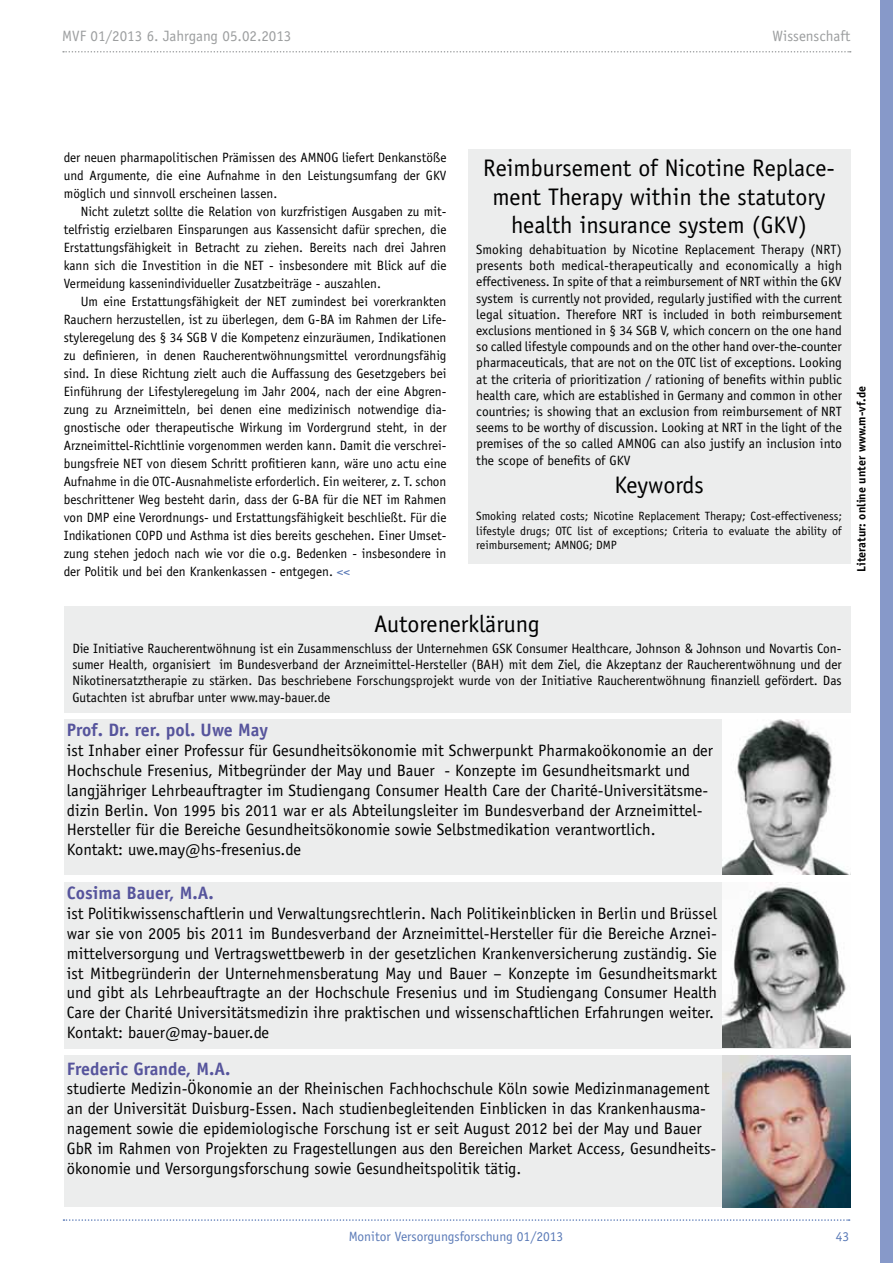
<style>
.page{position:relative;width:893px;height:1263px;background:#fff}
.page>*{position:absolute;margin:0;border:0;box-sizing:border-box;transform-origin:0 0}
.t1{font:24px/28.8px "Officina Sans";color:#000;text-align:center}
.t2{font:700 18px "Officina Sans";color:#56549c}
.t3{font:16.5px/19.8px "Officina Sans";color:#000}
.t4{font:15px "Officina Sans";color:#9c9e9f}
.t5{font:13.5px/18px "Officina Sans";color:#000;text-align:justify}
.t6{font:13.5px "Officina Sans";color:#5a7ab7}
.t7{font:12px/14.4px "Officina Sans";color:#000;text-align:justify}
.t8{font:700 12px "Officina Sans";color:#000}
.s1{color:#5a7ab7}
</style>
<div class="page">
<svg style="left:63px;top:51px;width:788px;height:2px"></svg>
<svg style="left:63px;top:1219px;width:787px;height:2px"></svg>
<div style="left:880px;top:0;width:13px;height:1263px;background:#8799c9"></div>
<div style="left:468px;top:149px;width:382px;height:414px;background:#eceded"></div>
<div style="left:64px;top:719px;width:786px;height:156px;background:#eceded"></div>
<div style="left:64px;top:606px;width:786px;height:107px;background:#eceded"></div>
<div style="left:64px;top:1055px;width:786px;height:152px;background:#eceded"></div>
<img style="left:723px;top:1055px;width:127px;height:152px">
<img style="left:723px;top:719px;width:127px;height:156px">
<div style="left:64px;top:882px;width:786px;height:166px;background:#eceded"></div>
<img style="left:723px;top:882px;width:127px;height:165px">
<p class="t4" style="left:62px;top:27px;width:231px">MVF 01/2013 6. Jahrgang 05.02.2013</p>
<p class="t4" style="left:773px;top:27px;width:79px">Wissenschaft</p>
<p class="t5" style="left:64px;top:148px;width:384px">der neuen pharmapolitischen Prämissen des AMNOG liefert Denkanstöße und Argumente, die eine Aufnahme in den Leistungsumfang der GKV möglich und sinnvoll erscheinen lassen.</p>
<p class="t5" style="left:64px;top:202px;width:384px;text-indent:17px">Nicht zuletzt sollte die Relation von kurzfristigen Ausgaben zu mit&shy;telfristig erzielbaren Einsparungen aus Kassensicht dafür sprechen, die Erstattungsfähigkeit in Betracht zu ziehen. Bereits nach drei Jahren kann sich die Investition in die NET - insbesondere mit Blick auf die Vermeidung kassenindividueller Zusatzbeiträge - auszahlen.</p>
<p class="t5" style="left:64px;top:292px;width:384px;text-indent:17px">Um eine Erstattungsfähigkeit der NET zumindest bei vorerkrankten Rauchern herzustellen, ist zu überlegen, dem G-BA im Rahmen der Life&shy;styleregelung des § 34 SGB V die Kompetenz einzuräumen, Indikationen zu definieren, in denen Raucherentwöhnungsmittel verordnungsfähig sind. In diese Richtung zielt auch die Auffassung des Gesetzgebers bei Einführung der Lifestyleregelung im Jahr 2004, nach der eine Abgren&shy;zung zu Arzneimitteln, bei denen eine medizinisch notwendige dia&shy;gnostische oder therapeutische Wirkung im Vordergrund steht, in der Arzneimittel-Richtlinie vorgenommen werden kann. Damit die verschrei&shy;bungsfreie NET von diesem Schritt profitieren kann, wäre uno actu eine Aufnahme in die OTC-Ausnahmeliste erforderlich. Ein weiterer, z. T. schon beschrittener Weg besteht darin, dass der G-BA für die NET im Rahmen von DMP eine Verordnungs- und Erstattungsfähigkeit beschließt. Für die Indikationen COPD und Asthma ist dies bereits geschehen. Einer Umset&shy;zung stehen jedoch nach wie vor die o.g. Bedenken - insbesondere in der Politik und bei den Krankenkassen - entgegen. <span class="s1">&lt;&lt;</span></p>
<h1 class="t1" style="left:483px;top:153px;width:353px">Reimbursement of Nicotine Replace&shy;ment Therapy within the statutory health insurance system (GKV)</h1>
<p class="t5" style="left:476px;top:241px;width:367px;line-height:16.2px">Smoking dehabituation by Nicotine Replacement Therapy (NRT) presents both medical-therapeutically and economically a high effectiveness. In spite of that a reimbursement of NRT within the GKV system is currently not provided, regularly justified with the current legal situation. Therefore NRT is included in both reimbursement exclusions mentioned in § 34 SGB V, which concern on the one hand so called lifestyle compounds and on the other hand over-the-counter pharmaceuticals, that are not on the OTC list of exceptions. Looking at the criteria of prioritization / rationing of benefits within public health care, which are established in Germany and common in other countries; is showing that an exclusion from reimbursement of NRT seems to be worthy of discussion. Looking at NRT in the light of the premises of the so called AMNOG can also justify an inclusion into the scope of benefits of GKV</p>
<h1 class="t1" style="left:614px;top:471px;width:91px">Keywords</h1>
<p class="t7" style="left:476px;top:509px;width:367px">Smoking related costs; Nicotine Replacement Therapy; Cost-effectiveness; lifestyle drugs; OTC list of exceptions; Criteria to evaluate the ability of reimbursement; AMNOG; DMP</p>
<h1 class="t1" style="left:374px;top:610px;width:167px">Autorenerklärung</h1>
<p class="t5" style="left:72px;top:640px;width:771px;line-height:16.2px">Die Initiative Raucherentwöhnung ist ein Zusammenschluss der Unternehmen GSK Consumer Healthcare, Johnson &amp; Johnson und Novartis Con&shy;sumer Health, organisiert im Bundesverband der Arzneimittel-Hersteller (BAH) mit dem Ziel, die Akzeptanz der Raucherentwöhnung und der Nikotinersatztherapie zu stärken. Das beschriebene Forschungsprojekt wurde von der Initiative Raucherentwöhnung finanziell gefördert. Das Gutachten ist abrufbar unter www.may-bauer.de</p>
<h2 class="t2" style="left:67px;top:719px;width:203px">Prof. Dr. rer. pol. Uwe May</h2>
<p class="t3" style="left:67px;top:741px;width:648px">ist Inhaber einer Professur für Gesundheitsökonomie mit Schwerpunkt Pharmakoökonomie an der Hochschule Fresenius, Mitbegründer der May und Bauer - Konzepte im Gesundheitsmarkt und langjähriger Lehrbeauftragter im Studiengang Consumer Health Care der Charité-Universitätsme&shy;dizin Berlin. Von 1995 bis 2011 war er als Abteilungsleiter im Bundesverband der Arzneimittel-Hersteller für die Bereiche Gesundheitsökonomie sowie Selbstmedikation verantwortlich.<br>Kontakt: uwe.may@hs-fresenius.de</p>
<h2 class="t2" style="left:67px;top:882px;width:149px">Cosima Bauer, M.A.</h2>
<p class="t3" style="left:67px;top:904px;width:652px">ist Politikwissenschaftlerin und Verwaltungsrechtlerin. Nach Politikeinblicken in Berlin und Brüssel war sie von 2005 bis 2011 im Bundesverband der Arzneimittel-Hersteller für die Bereiche Arznei&shy;mittelversorgung und Vertragswettbewerb in der gesetzlichen Krankenversicherung zuständig. Sie ist Mitbegründerin der Unternehmensberatung May und Bauer – Konzepte im Gesundheitsmarkt und gibt als Lehrbeauftragte an der Hochschule Fresenius und im Studiengang Consumer Health Care der Charité Universitätsmedizin ihre praktischen und wissenschaftlichen Erfahrungen weiter.<br>Kontakt: bauer@may-bauer.de</p>
<h2 class="t2" style="left:67px;top:1057px;width:165px">Frederic Grande, M.A.</h2>
<p class="t3" style="left:67px;top:1079px;width:651px">studierte Medizin-Ökonomie an der Rheinischen Fachhochschule Köln sowie Medizinmanagement an der Universität Duisburg-Essen. Nach studienbegleitenden Einblicken in das Krankenhausma&shy;nagement sowie die epidemiologische Forschung ist er seit August 2012 bei der May und Bauer GbR im Rahmen von Projekten zu Fragestellungen aus den Bereichen Market Access, Gesundheits&shy;ökonomie und Versorgungsforschung sowie Gesundheitspolitik tätig.</p>
<p class="t8" style="left:854px;top:572px;width:187px;rotate:-90deg">Literatur: online unter www.m-vf.de</p>
<p class="t6" style="left:349px;top:1228px;width:216px">Monitor Versorgungsforschung 01/2013</p>
<p class="t6" style="left:836px;top:1228px;width:15px">43</p>
</div>
